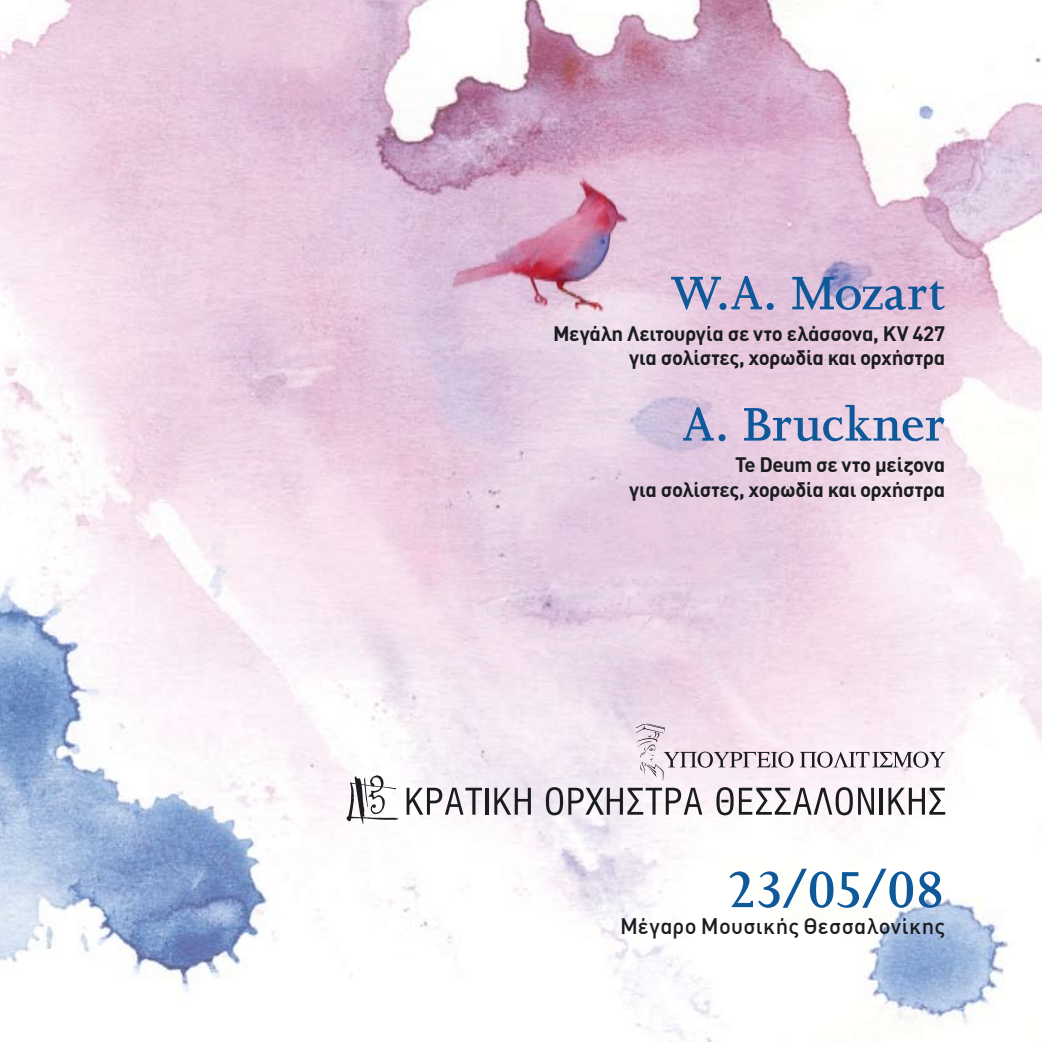
<style>
.page{position:relative;width:1042px;height:1042px;background:#fff}
.page>*{position:absolute;margin:0;border:0;box-sizing:border-box;transform-origin:0 0}
.t1{font:600 58.45px "Joanna Hel";color:#0f599b}
.t2{font:600 54.25px "Joanna Hel";letter-spacing:.005em;color:#0f599b}
.t3{font:500 22.05px "DIN Greek";letter-spacing:.015em;color:#1b1c20}
.t4{font:700 20.47px/24.5px "DIN Greek";letter-spacing:-.015em;color:#1b1c20;text-align:right}
</style>
<div class="page">
<img style="left:0;top:0;width:1042px;height:1042px">
<img style="left:438px;top:164px;width:212px;height:163px">
<svg style="left:800px;top:751px;width:145px;height:17px"></svg>
<svg style="left:346px;top:775px;width:52px;height:49px"></svg>
<svg style="left:716px;top:787px;width:17px;height:28px"></svg>
<svg style="left:739px;top:787px;width:135px;height:28px"></svg>
<hr style="left:880px;top:788px;width:3px;height:27px;background:#1b1c20">
<svg style="left:888px;top:788px;width:57px;height:27px"></svg>
<svg style="left:407px;top:788px;width:75px;height:27px"></svg>
<hr style="left:486px;top:788px;width:3px;height:26px;background:#1b1c20">
<svg style="left:494px;top:788px;width:37px;height:27px"></svg>
<svg style="left:546px;top:787px;width:156px;height:28px"></svg>
<svg style="left:636px;top:724px;width:157px;height:57px"></svg>
<h2 class="t2" style="left:670px;top:264px;width:276px">W.A. Mozart</h2>
<p class="t4" style="left:553px;top:321px;width:393px">Μεγάλη Λειτουργία σε ντο ελάσσονα, ΚV 427 για σολίστες, χορωδία και ορχήστρα</p>
<h2 class="t2" style="left:682px;top:395px;width:265px">A. Bruckner</h2>
<p class="t4" style="left:629px;top:452px;width:318px">Te Deum σε ντο μείζονα<br>για σολίστες, χορωδία και ορχήστρα</p>
<h1 class="t1" style="left:726px;top:858px;width:221px">23/05/08</h1>
<p class="t3" style="left:620px;top:913px;width:327px">Mέγαρο Μουσικής Θεσσαλονίκης</p>
</div>
